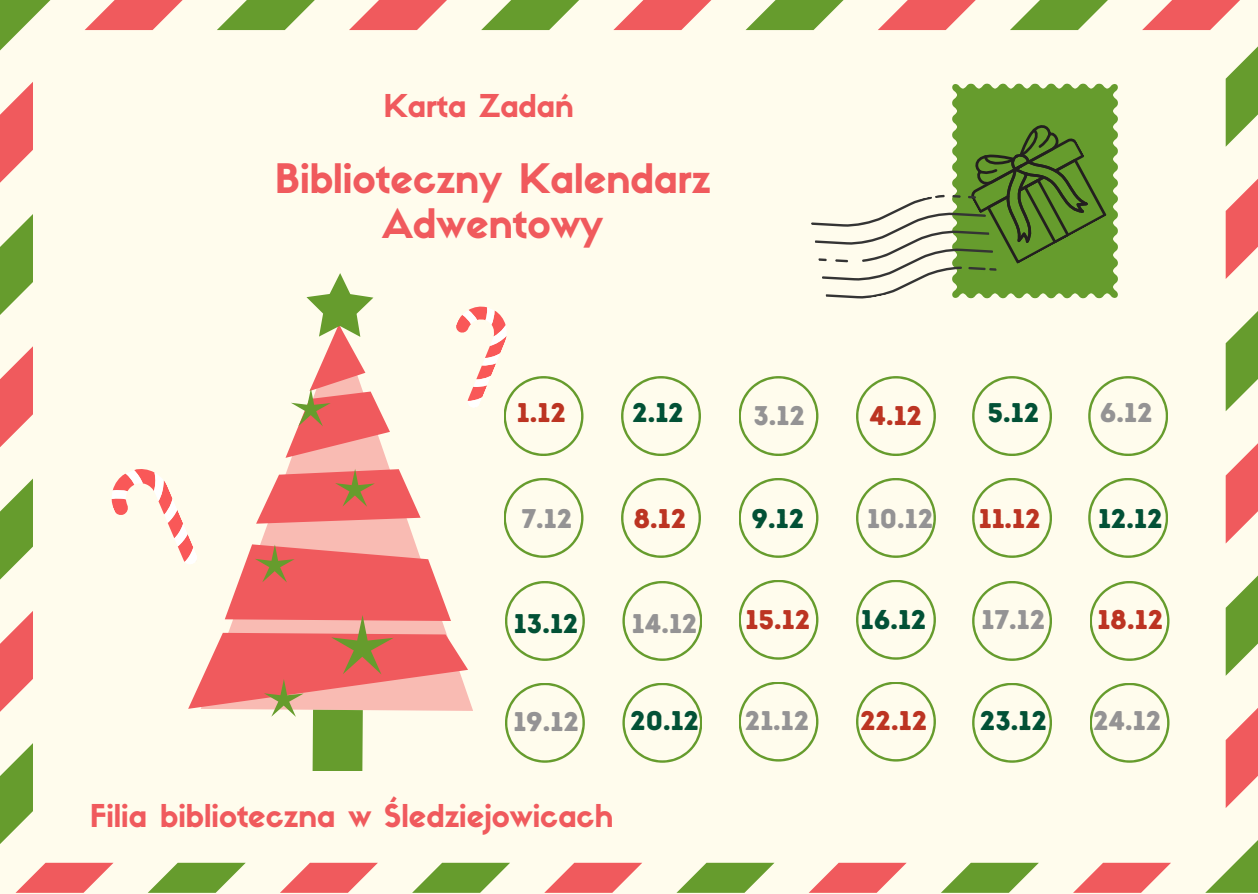
<style>
.page{position:relative;width:1258px;height:894px;background:#fff}
.page>*{position:absolute;margin:0;border:0;box-sizing:border-box;transform-origin:0 0}
.t1{font:39.9px/45px "Sifonn Basic";color:#f05a5d;text-align:center}
.t2{font:30.9px "Sifonn Basic";color:#f05a5d}
.t3{font:27px "Intro Rust Base";color:#949394}
.t4{font:27px "Intro Rust Base";color:#025136}
.t5{font:27px "Intro Rust Base";color:#bc3422}
</style>
<div class="page">
<div style="left:0;top:0;width:1258px;height:893px;background:#fffced"></div>
<svg style="left:0;top:0;width:50px;height:51px"></svg>
<svg style="left:85px;top:0;width:98px;height:30px"></svg>
<svg style="left:0;top:82px;width:33px;height:101px"></svg>
<svg style="left:217px;top:0;width:98px;height:30px"></svg>
<svg style="left:0;top:214px;width:33px;height:101px"></svg>
<svg style="left:349px;top:0;width:98px;height:30px"></svg>
<svg style="left:0;top:346px;width:33px;height:101px"></svg>
<svg style="left:0;top:478px;width:33px;height:101px"></svg>
<svg style="left:481px;top:0;width:98px;height:30px"></svg>
<svg style="left:0;top:611px;width:33px;height:100px"></svg>
<svg style="left:613px;top:0;width:98px;height:30px"></svg>
<svg style="left:0;top:743px;width:33px;height:100px"></svg>
<svg style="left:745px;top:0;width:98px;height:30px"></svg>
<svg style="left:878px;top:0;width:98px;height:30px"></svg>
<svg style="left:16px;top:862px;width:98px;height:30px"></svg>
<svg style="left:148px;top:862px;width:98px;height:30px"></svg>
<svg style="left:1010px;top:0;width:98px;height:30px"></svg>
<svg style="left:281px;top:862px;width:97px;height:30px"></svg>
<svg style="left:1142px;top:0;width:98px;height:30px"></svg>
<svg style="left:1225px;top:46px;width:33px;height:101px"></svg>
<svg style="left:413px;top:862px;width:97px;height:30px"></svg>
<svg style="left:545px;top:862px;width:97px;height:30px"></svg>
<svg style="left:1225px;top:179px;width:33px;height:100px"></svg>
<svg style="left:677px;top:862px;width:97px;height:30px"></svg>
<svg style="left:1225px;top:311px;width:33px;height:100px"></svg>
<svg style="left:809px;top:862px;width:97px;height:30px"></svg>
<svg style="left:1225px;top:443px;width:33px;height:100px"></svg>
<svg style="left:1225px;top:575px;width:33px;height:100px"></svg>
<svg style="left:942px;top:862px;width:97px;height:30px"></svg>
<svg style="left:1074px;top:862px;width:97px;height:30px"></svg>
<svg style="left:1225px;top:708px;width:33px;height:99px"></svg>
<svg style="left:1206px;top:840px;width:52px;height:52px"></svg>
<div style="left:313px;top:709px;width:50px;height:61px;background:#669c2d"></div>
<svg style="left:111px;top:273px;width:474px;height:489px"></svg>
<svg style="left:622px;top:683px;width:80px;height:79px"></svg>
<svg style="left:622px;top:581px;width:80px;height:79px"></svg>
<svg style="left:1088px;top:478px;width:80px;height:79px"></svg>
<svg style="left:1088px;top:376px;width:80px;height:80px"></svg>
<svg style="left:621px;top:478px;width:80px;height:79px"></svg>
<svg style="left:621px;top:376px;width:80px;height:80px"></svg>
<svg style="left:972px;top:683px;width:80px;height:79px"></svg>
<svg style="left:972px;top:581px;width:80px;height:79px"></svg>
<svg style="left:739px;top:682px;width:79px;height:79px"></svg>
<svg style="left:739px;top:580px;width:79px;height:79px"></svg>
<svg style="left:739px;top:478px;width:79px;height:79px"></svg>
<svg style="left:739px;top:376px;width:79px;height:80px"></svg>
<svg style="left:1090px;top:683px;width:79px;height:79px"></svg>
<svg style="left:1090px;top:581px;width:79px;height:79px"></svg>
<svg style="left:856px;top:682px;width:80px;height:79px"></svg>
<svg style="left:856px;top:580px;width:80px;height:79px"></svg>
<svg style="left:856px;top:478px;width:80px;height:79px"></svg>
<svg style="left:856px;top:376px;width:80px;height:80px"></svg>
<svg style="left:972px;top:478px;width:80px;height:79px"></svg>
<svg style="left:972px;top:376px;width:80px;height:80px"></svg>
<svg style="left:811px;top:83px;width:307px;height:216px"></svg>
<p class="t2" style="left:383px;top:94px;width:192px">Karta Zadań</p>
<p class="t1" style="left:275px;top:160px;width:437px">Biblioteczny Kalendarz<br>Adwentowy</p>
<p class="t5" style="left:517px;top:396px;width:51px">1.12</p>
<p class="t4" style="left:632px;top:396px;width:53px">2.12</p>
<p class="t3" style="left:753px;top:399px;width:53px">3.12</p>
<p class="t5" style="left:869px;top:399px;width:54px">4.12</p>
<p class="t4" style="left:987px;top:396px;width:53px">5.12</p>
<p class="t3" style="left:1100px;top:396px;width:54px">6.12</p>
<p class="t3" style="left:521px;top:502px;width:52px">7.12</p>
<p class="t5" style="left:633px;top:502px;width:54px">8.12</p>
<p class="t4" style="left:751px;top:502px;width:54px">9.12</p>
<p class="t3" style="left:867px;top:502px;width:68px">10.12</p>
<p class="t5" style="left:979px;top:502px;width:63px">11.12</p>
<p class="t4" style="left:1098px;top:502px;width:66px">12.12</p>
<p class="t4" style="left:514px;top:606px;width:66px">13.12</p>
<p class="t3" style="left:632px;top:606px;width:67px">14.12</p>
<p class="t5" style="left:745px;top:603px;width:66px">15.12</p>
<p class="t4" style="left:861px;top:603px;width:67px">16.12</p>
<p class="t3" style="left:981px;top:603px;width:65px">17.12</p>
<p class="t5" style="left:1097px;top:603px;width:67px">18.12</p>
<p class="t3" style="left:513px;top:704px;width:67px">19.12</p>
<p class="t4" style="left:630px;top:704px;width:70px">20.12</p>
<p class="t3" style="left:745px;top:704px;width:66px">21.12</p>
<p class="t5" style="left:860px;top:704px;width:69px">22.12</p>
<p class="t4" style="left:980px;top:704px;width:69px">23.12</p>
<p class="t3" style="left:1093px;top:704px;width:70px">24.12</p>
<p class="t2" style="left:90px;top:804px;width:525px">Filia biblioteczna w Śledziejowicach</p>
</div>
